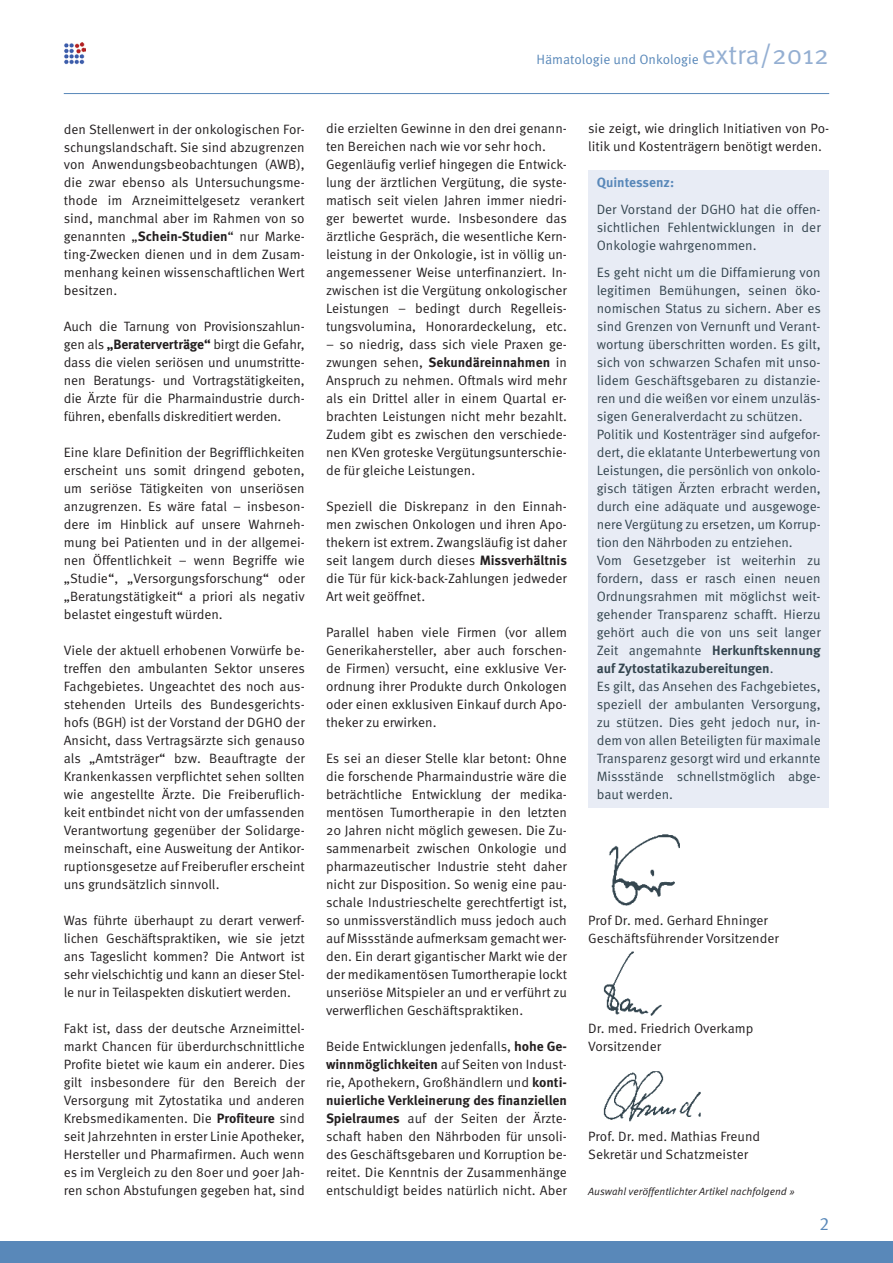
<style>
.page{position:relative;width:893px;height:1263px;background:#fff}
.page>*{position:absolute;margin:0;border:0;box-sizing:border-box;transform-origin:0 0}
.t1{font:18px "Meta Pro";color:#5988b9}
.t2{font:13.5px/18px "Meta Pro";color:#231f20;text-align:justify}
.t3{font:13.5px/18px "Meta Pro";letter-spacing:-.005em;color:#34454f;text-align:justify}
.t4{font:13.5px "Meta Pro";color:#5988b9}
.t5{font:700 13.5px "Meta Pro";color:#5988b9}
.t6{font:italic 10.5px "Meta Pro";color:#231f20}
.s1{font-size:27px;color:#94afd2}
.s2{font-weight:700}
</style>
<div class="page">
<img style="left:64px;top:43px;width:21px;height:21px">
<hr style="left:64px;top:93px;width:765px;height:1px;background:#5988b9">
<div style="left:0;top:1242px;width:893px;height:21px;background:#5988b9"></div>
<img style="left:603px;top:1071px;width:98px;height:51px">
<img style="left:609px;top:834px;width:71px;height:72px">
<img style="left:603px;top:951px;width:59px;height:65px">
<div style="left:588px;top:170px;width:241px;height:638px;background:#e8ecf5"></div>
<p class="t4" style="left:536px;top:51px;width:294px">Hämatologie und Onkologie <span class="s1">extra/2012</span></p>
<p class="t2" style="left:64px;top:120px;width:243px">den Stellenwert in der onkologischen For&shy;schungslandschaft. Sie sind abzugrenzen von Anwendungsbeobachtungen (AWB), die zwar ebenso als Untersuchungsme&shy;thode im Arzneimittelgesetz verankert sind, manchmal aber im Rahmen von so genannten „<span class="s2">Schein-Studien</span>“ nur Marke&shy;ting-Zwecken dienen und in dem Zusam&shy;menhang keinen wissenschaftlichen Wert besitzen.</p>
<p class="t2" style="left:64px;top:318px;width:242px">Auch die Tarnung von Provisionszahlun&shy;gen als <span class="s2">„Beraterverträge“</span> birgt die Gefahr, dass die vielen seriösen und unumstritte&shy;nen Beratungs- und Vortragstätigkeiten, die Ärzte für die Pharmaindustrie durch&shy;führen, ebenfalls diskreditiert werden.</p>
<p class="t2" style="left:64px;top:444px;width:243px">Eine klare Definition der Begrifflichkeiten erscheint uns somit dringend geboten, um seriöse Tätigkeiten von unseriösen anzugrenzen. Es wäre fatal – insbeson&shy;dere im Hinblick auf unsere Wahrneh&shy;mung bei Patienten und in der allgemei&shy;nen Öffentlichkeit – wenn Begriffe wie „Studie“, „Versorgungsforschung“ oder „Beratungstätigkeit“ a priori als negativ belastet eingestuft würden.</p>
<p class="t2" style="left:64px;top:642px;width:243px">Viele der aktuell erhobenen Vorwürfe be&shy;treffen den ambulanten Sektor unseres Fachgebietes. Ungeachtet des noch aus&shy;stehenden Urteils des Bundesgerichts&shy;hofs (BGH) ist der Vorstand der DGHO der Ansicht, dass Vertragsärzte sich genauso als „Amtsträger“ bzw. Beauftragte der Krankenkassen verpflichtet sehen sollten wie angestellte Ärzte. Die Freiberuflich&shy;keit entbindet nicht von der umfassenden Verantwortung gegenüber der Solidarge&shy;meinschaft, eine Ausweitung der Antikor&shy;ruptionsgesetze auf Freiberufler erscheint uns grundsätzlich sinnvoll.</p>
<p class="t2" style="left:64px;top:912px;width:243px">Was führte überhaupt zu derart verwerf&shy;lichen Geschäftspraktiken, wie sie jetzt ans Tageslicht kommen? Die Antwort ist sehr vielschichtig und kann an dieser Stel&shy;le nur in Teilaspekten diskutiert werden.</p>
<p class="t2" style="left:64px;top:1020px;width:243px">Fakt ist, dass der deutsche Arzneimittel&shy;markt Chancen für überdurchschnittliche Profite bietet wie kaum ein anderer. Dies gilt insbesondere für den Bereich der Versorgung mit Zytostatika und anderen Krebsmedikamenten. Die <span class="s2">Profiteure</span> sind seit Jahrzehnten in erster Linie Apotheker, Hersteller und Pharmafirmen. Auch wenn es im Vergleich zu den 80er und 90er Jah&shy;ren schon Abstufungen gegeben hat, sind</p>
<p class="t2" style="left:326px;top:120px;width:243px;text-align:left">die erzielten Gewinne in den drei genann&shy;ten Bereichen nach wie vor sehr hoch.<br>Gegenläufig verlief hingegen die Entwick&shy;lung der ärztlichen Vergütung, die syste&shy;matisch seit vielen Jahren immer niedri&shy;ger bewertet wurde. Insbesondere das ärztliche Gespräch, die wesentliche Kern&shy;leistung in der Onkologie, ist in völlig un&shy;angemessener Weise unterfinanziert. In&shy;zwischen ist die Vergütung onkologischer Leistungen – bedingt durch Regelleis&shy;tungsvolumina, Honorardeckelung, etc.</p>
<p class="t2" style="left:326px;top:336px;width:242px">– so niedrig, dass sich viele Praxen ge&shy;zwungen sehen, <span class="s2">Sekundäreinnahmen</span> in Anspruch zu nehmen. Oftmals wird mehr als ein Drittel aller in einem Quartal er&shy;brachten Leistungen nicht mehr bezahlt.<br>Zudem gibt es zwischen den verschiede&shy;nen KVen groteske Vergütungsunterschie&shy;de für gleiche Leistungen.</p>
<p class="t2" style="left:326px;top:498px;width:242px">Speziell die Diskrepanz in den Einnah&shy;men zwischen Onkologen und ihren Apo&shy;thekern ist extrem. Zwangsläufig ist daher seit langem durch dieses <span class="s2">Missverhältnis </span>die Tür für kick-back-Zahlungen jedweder Art weit geöffnet.</p>
<p class="t2" style="left:326px;top:624px;width:242px">Parallel haben viele Firmen (vor allem Generikahersteller, aber auch forschen&shy;de Firmen) versucht, eine exklusive Ver&shy;ordnung ihrer Produkte durch Onkologen oder einen exklusiven Einkauf durch Apo&shy;theker zu erwirken.</p>
<p class="t2" style="left:326px;top:750px;width:243px">Es sei an dieser Stelle klar betont: Ohne die forschende Pharmaindustrie wäre die beträchtliche Entwicklung der medika&shy;mentösen Tumortherapie in den letzten 20 Jahren nicht möglich gewesen. Die Zu&shy;sammenarbeit zwischen Onkologie und pharmazeutischer Industrie steht daher nicht zur Disposition. So wenig eine pau&shy;schale Industrieschelte gerechtfertigt ist, so unmissverständlich muss jedoch auch auf Missstände aufmerksam gemacht wer&shy;den. Ein derart gigantischer Markt wie der der medikamentösen Tumortherapie lockt unseriöse Mitspieler an und er verführt zu verwerflichen Geschäftspraktiken.</p>
<p class="t2" style="left:326px;top:1038px;width:242px">Beide Entwicklungen jedenfalls, <span class="s2">hohe Ge&shy;winnmöglichkeiten</span> auf Seiten von Indust&shy;rie, Apothekern, Großhändlern und <span class="s2">konti&shy;nuierliche Verkleinerung des finanziellen Spielraumes</span> auf der Seiten der Ärzte&shy;schaft haben den Nährboden für unsoli&shy;des Geschäftsgebaren und Korruption be&shy;reitet. Die Kenntnis der Zusammenhänge entschuldigt beides natürlich nicht. Aber</p>
<p class="t2" style="left:588px;top:120px;width:242px">sie zeigt, wie dringlich Initiativen von Po&shy;litik und Kostenträgern benötigt werden.</p>
<p class="t5" style="left:597px;top:174px;width:79px">Quintessenz:</p>
<p class="t3" style="left:597px;top:200px;width:225px">Der Vorstand der DGHO hat die offen&shy;sichtlichen Fehlentwicklungen in der Onkologie wahrgenommen.</p>
<p class="t3" style="left:597px;top:263px;width:226px;text-align:left">Es geht nicht um die Diffamierung von legitimen Bemühungen, seinen öko&shy;nomischen Status zu sichern. Aber es sind Grenzen von Vernunft und Verant&shy;wortung überschritten worden. Es gilt, sich von schwarzen Schafen mit unso&shy;lidem Geschäftsgebaren zu distanzie&shy;ren und die weißen vor einem unzuläs&shy;sigen Generalverdacht zu schützen.<br>Politik und Kostenträger sind aufgefor&shy;dert, die eklatante Unterbewertung von Leistungen, die persönlich von onkolo&shy;gisch tätigen Ärzten erbracht werden, durch eine adäquate und ausgewoge&shy;nere Vergütung zu ersetzen, um Korrup&shy;tion den Nährboden zu entziehen.<br>Vom Gesetzgeber ist weiterhin zu fordern, dass er rasch einen neuen Ordnungsrahmen mit möglichst weit&shy;gehender Transparenz schafft. Hierzu gehört auch die von uns seit langer Zeit angemahnte <span class="s2">Herkunftskennung auf Zytostatikazubereitungen</span>.<br>Es gilt, das Ansehen des Fachgebietes, speziell der ambulanten Versorgung, zu stützen. Dies geht jedoch nur, in&shy;dem von allen Beteiligten für maximale Transparenz gesorgt wird und erkannte Missstände schnellstmöglich abge&shy;baut werden.</p>
<p class="t2" style="left:588px;top:911px;width:192px">Prof Dr. med. Gerhard Ehninger<br>Geschäftsführender Vorsitzender</p>
<p class="t2" style="left:588px;top:1019px;width:167px">Dr. med. Friedrich Overkamp<br>Vorsitzender</p>
<p class="t2" style="left:588px;top:1127px;width:173px">Prof. Dr. med. Mathias Freund<br>Sekretär und Schatzmeister</p>
<p class="t6" style="left:588px;top:1185px;width:208px">Auswahl veröffentlichter Artikel nachfolgend »</p>
<h1 class="t1" style="left:820px;top:1213px;width:11px">2</h1>
</div>
